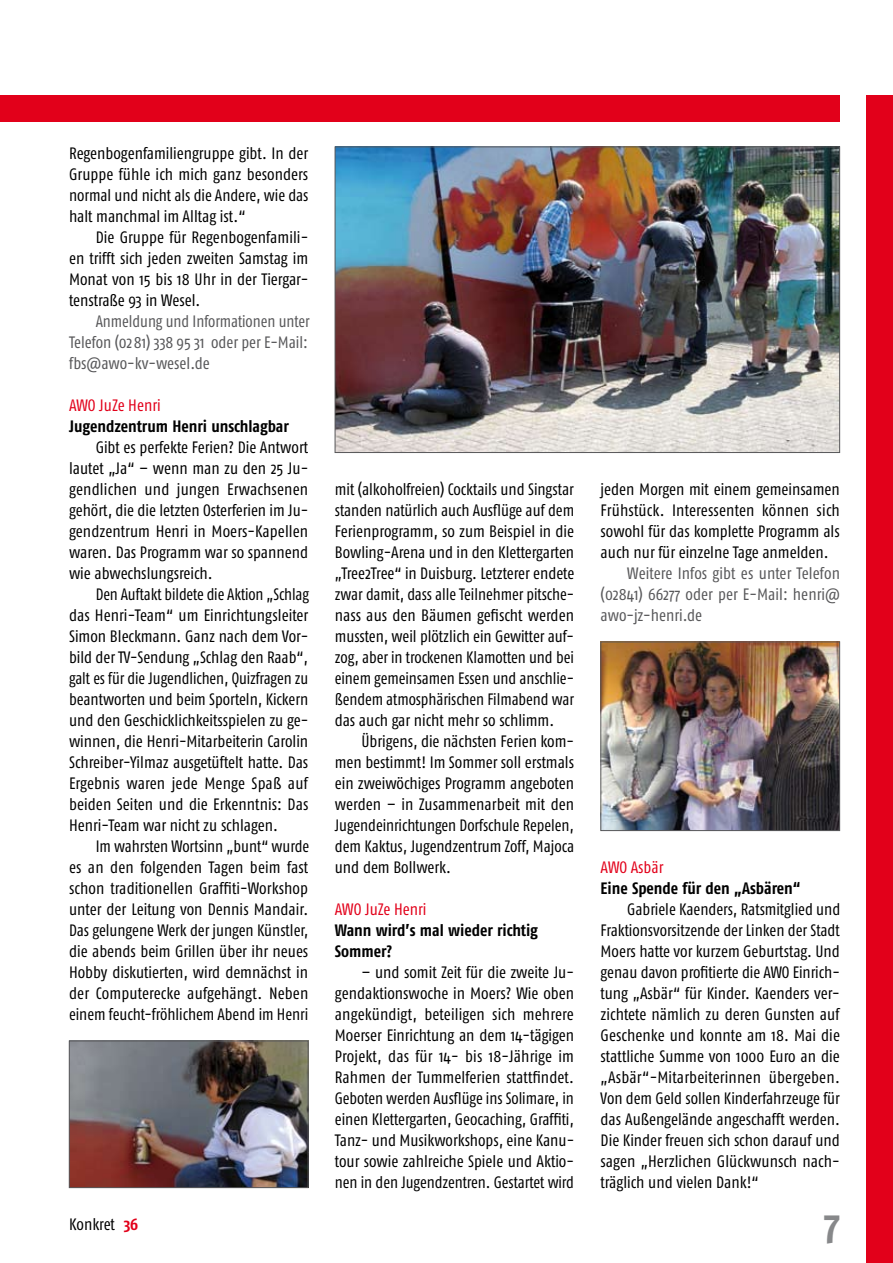
<style>
.page{position:relative;width:893px;height:1263px;background:#fff}
.page>*{position:absolute;margin:0;border:0;box-sizing:border-box;transform-origin:0 0}
.t1{font:700 42px "Fago Co";color:#87888a}
.t2{font:16.5px/21px "Fago Co";color:#000;text-align:justify}
.t3{font:16.5px/21px "Fago Co";color:#000;text-align:justify;scale:.96 1}
.t4{font:700 16.5px/21px "Fago Co";letter-spacing:-.005em;color:#000}
.t5{font:16.5px/21px "Fago Co";color:#58585a;text-align:justify;scale:.96 1}
.t6{font:16.5px/21px "Fago Co";color:#58585a;text-align:justify}
.t7{font:16.5px "Fago Co";color:#e2001a}
.s1{font-weight:700;color:#e2001a}
</style>
<div class="page">
<div style="left:866px;top:96px;width:27px;height:1167px;background:#e2001a"></div>
<div style="left:0;top:96px;width:69px;height:26px;background:#e2001a"></div>
<div style="left:69px;top:96px;width:771px;height:26px;background:#e2001a"></div>
<img style="left:337px;top:149px;width:501px;height:302px">
<div style="left:335px;top:147px;width:505px;height:306px;border:1px solid #58585a"></div>
<img style="left:71px;top:1043px;width:235px;height:143px">
<div style="left:69px;top:1041px;width:239px;height:147px;border:1px solid #58585a"></div>
<img style="left:603px;top:644px;width:235px;height:185px">
<div style="left:601px;top:642px;width:239px;height:189px;border:1px solid #58585a"></div>
<p class="t2" style="left:69px;top:142px;width:241px">Regenbogenfamiliengruppe gibt. In der Gruppe fühle ich mich ganz besonders normal und nicht als die Andere, wie das halt manchmal im Alltag ist.“</p>
<p class="t2" style="left:69px;top:226px;width:241px;text-indent:27px">Die Gruppe für Regenbogenfamili&shy;en trifft sich jeden zweiten Samstag im Monat von 15 bis 18 Uhr in der Tiergar&shy;tenstraße 93 in Wesel.</p>
<p class="t5" style="left:69px;top:310px;width:252px;text-indent:27px">Anmeldung und Informationen unter Telefon (0281) 338 95 31 oder per E-Mail: fbs@awo-kv-wesel.de</p>
<p class="t7" style="left:69px;top:396px;width:93px">AWO JuZe Henri</p>
<p class="t4" style="left:69px;top:415px;width:221px">Jugendzentrum Henri unschlagbar</p>
<p class="t2" style="left:69px;top:436px;width:241px;text-indent:27px">Gibt es perfekte Ferien? Die Antwort lautet „Ja“ – wenn man zu den 25 Ju&shy;gendlichen und jungen Erwachsenen gehört, die die letzten Osterferien im Ju&shy;gendzentrum Henri in Moers-Kapellen waren. Das Programm war so spannend wie abwechslungsreich.</p>
<p class="t3" style="left:69px;top:583px;width:252px;text-indent:27px">Den Auftakt bildete die Aktion „Schlag das Henri-Team“ um Einrichtungsleiter Simon Bleckmann. Ganz nach dem Vor&shy;bild der TV-Sendung „Schlag den Raab“, galt es für die Jugendlichen, Quizfragen zu beantworten und beim Sporteln, Kickern und den Geschicklichkeitsspielen zu ge&shy;winnen, die Henri-Mitarbeiterin Carolin Schreiber-Yilmaz ausgetüftelt hatte. Das Ergebnis waren jede Menge Spaß auf beiden Seiten und die Erkenntnis: Das Henri-Team war nicht zu schlagen.</p>
<p class="t2" style="left:69px;top:835px;width:242px;text-indent:27px">Im wahrsten Wortsinn „bunt“ wurde es an den folgenden Tagen beim fast schon traditionellen Graffiti-Workshop unter der Leitung von Dennis Mandair.<br>Das gelungene Werk der jungen Künstler, die abends beim Grillen über ihr neues Hobby diskutierten, wird demnächst in der Computerecke aufgehängt. Neben einem feucht-fröhlichem Abend im Henri</p>
<p class="t2" style="left:69px;top:1213px;width:71px">Konkret <span class="s1">36</span></p>
<p class="t2" style="left:335px;top:478px;width:241px">mit (alkoholfreien) Cocktails und Singstar standen natürlich auch Ausflüge auf dem Ferienprogramm, so zum Beispiel in die Bowling-Arena und in den Klettergarten „Tree2Tree“ in Duisburg. Letzterer endete zwar damit, dass alle Teilnehmer pitsche&shy;nass aus den Bäumen gefischt werden mussten, weil plötzlich ein Gewitter auf&shy;zog, aber in trockenen Klamotten und bei einem gemeinsamen Essen und anschlie&shy;ßendem atmosphärischen Filmabend war das auch gar nicht mehr so schlimm.</p>
<p class="t2" style="left:335px;top:730px;width:241px;text-indent:27px">Übrigens, die nächsten Ferien kom&shy;men bestimmt! Im Sommer soll erstmals ein zweiwöchiges Programm angeboten werden – in Zusammenarbeit mit den Jugendeinrichtungen Dorfschule Repelen, dem Kaktus, Jugendzentrum Zoff, Majoca und dem Bollwerk.</p>
<p class="t7" style="left:335px;top:900px;width:93px">AWO JuZe Henri</p>
<p class="t4" style="left:335px;top:919px;width:205px">Wann wird’s mal wieder richtig<br>Sommer?</p>
<p class="t2" style="left:335px;top:961px;width:241px;text-indent:27px">– und somit Zeit für die zweite Ju&shy;gendaktionswoche in Moers? Wie oben angekündigt, beteiligen sich mehrere Moerser Einrichtung an dem 14-tägigen Projekt, das für 14- bis 18-Jährige im Rahmen der Tummelferien stattfindet.<br>Geboten werden Ausflüge ins Solimare, in einen Klettergarten, Geocaching, Graffiti, Tanz- und Musikworkshops, eine Kanu&shy;tour sowie zahlreiche Spiele und Aktio&shy;nen in den Jugendzentren. Gestartet wird</p>
<p class="t2" style="left:601px;top:478px;width:241px">jeden Morgen mit einem gemeinsamen Frühstück. Interessenten können sich sowohl für das komplette Programm als auch nur für einzelne Tage anmelden.</p>
<p class="t6" style="left:601px;top:562px;width:241px;text-indent:27px">Weitere Infos gibt es unter Telefon (02841) 66277 oder per E-Mail: henri@ awo-jz-henri.de</p>
<p class="t7" style="left:601px;top:858px;width:64px">AWO Asbär</p>
<p class="t4" style="left:601px;top:877px;width:201px">Eine Spende für den „Asbären“</p>
<p class="t2" style="left:601px;top:898px;width:241px;text-indent:27px">Gabriele Kaenders, Ratsmitglied und Fraktionsvorsitzende der Linken der Stadt Moers hatte vor kurzem Geburtstag. Und genau davon profitierte die AWO Einrich&shy;tung „Asbär“ für Kinder. Kaenders ver&shy;zichtete nämlich zu deren Gunsten auf Geschenke und konnte am 18. Mai die stattliche Summe von 1000 Euro an die „Asbär“-Mitarbeiterinnen übergeben.<br>Von dem Geld sollen Kinderfahrzeuge für das Außengelände angeschafft werden.<br>Die Kinder freuen sich schon darauf und sagen „Herzlichen Glückwunsch nach&shy;träglich und vielen Dank!“</p>
<h1 class="t1" style="left:824px;top:1200px;width:17px">7</h1>
</div>
